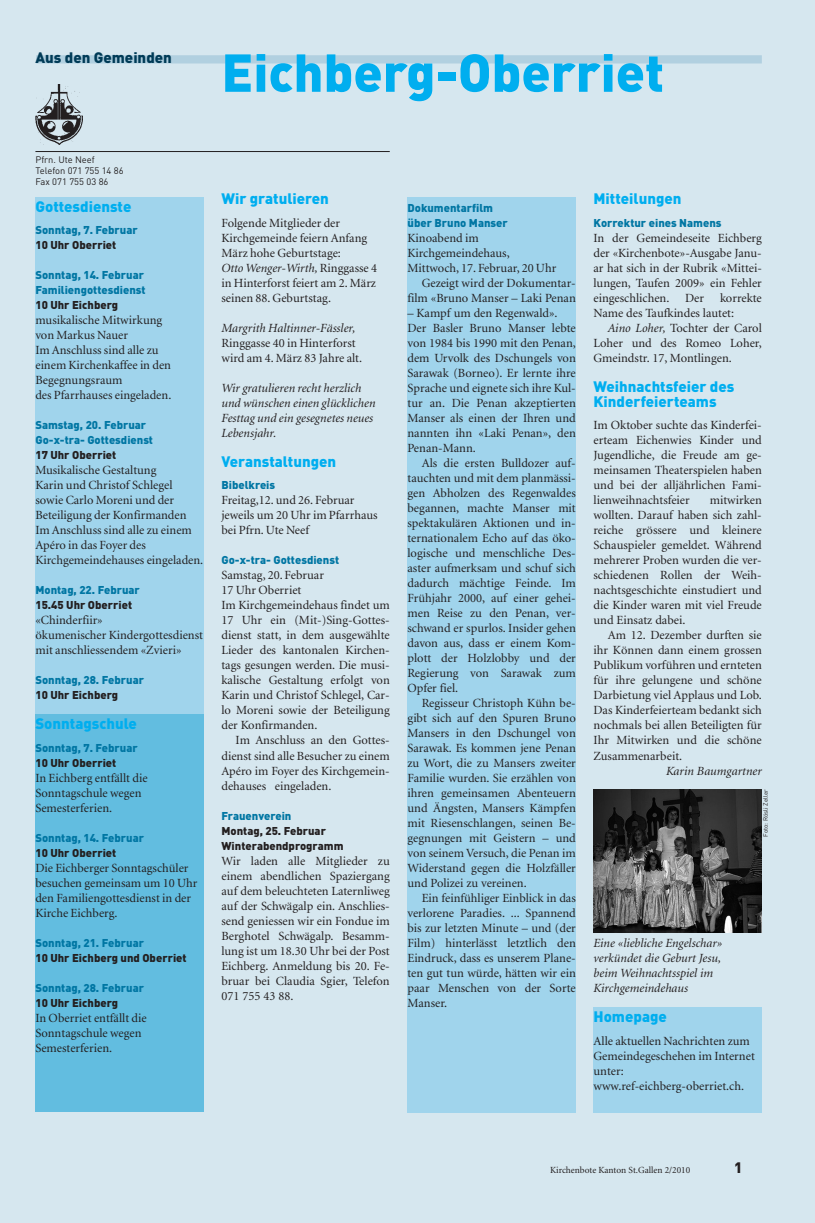
<style>
.page{position:relative;width:815px;height:1223px;background:#fff}
.page>*{position:absolute;margin:0;border:0;box-sizing:border-box;transform-origin:0 0}
.t1{font:900 52.5px "DIN";color:#00aeef}
.t2{font:900 15px/15px "DIN";color:#00aeef}
.t3{font:900 15px "DIN";color:#003b57}
.t4{font:900 15px "DIN";color:#231f20}
.t5{font:12.5px/15px "Minion";color:#231f20}
.t6{font:italic 12.5px/15px "Minion";color:#231f20}
.t7{font:900 11.25px/15px "DIN";color:#0076a3}
.t8{font:900 11.25px/15px "DIN";color:#231f20}
.t9{font:9.38px/11.2px "DIN";color:#231f20}
.t10{font:9.38px "Minion";color:#231f20}
.t11{font:6.25px "DIN";color:#231f20}
.s1{font-style:italic}
</style>
<div class="page">
<div style="left:0;top:0;width:815px;height:1222px;background:#d6e7ef"></div>
<div style="left:36px;top:55px;width:726px;height:8px;background:#b1d0e0"></div>
<img style="left:35px;top:84px;width:47px;height:60px">
<hr style="left:35px;top:151px;width:355px;height:1px;background:#231f20">
<div style="left:35px;top:197px;width:169px;height:517px;background:#a0d4ec"></div>
<div style="left:35px;top:714px;width:169px;height:398px;background:#62bde0"></div>
<div style="left:594px;top:1006px;width:168px;height:106px;background:#a0d4ec"></div>
<div style="left:407px;top:197px;width:169px;height:915px;background:#a0d4ec"></div>
<img style="left:594px;top:789px;width:168px;height:143px">
<p class="t3" style="left:35px;top:49px;width:138px">Aus den Gemeinden</p>
<h1 class="t1" style="left:221px;top:43px;width:444px">Eichberg-Oberriet</h1>
<p class="t9" style="left:35px;top:154px;width:90px">Pfrn. Ute Neef<br>Telefon 071 755 14 86<br>Fax 071 755 03 86</p>
<p class="t2" style="left:221px;top:191px;width:109px">Wir gratulieren</p>
<p class="t5" style="left:221px;top:216px;width:157px">Folgende Mitglieder der<br>Kirchgemeinde feiern Anfang<br>März hohe Geburtstage:<br><span class="s1">Otto Wenger-Wirth,</span> Ringgasse 4 in Hinterforst feiert am 2. März seinen 88. Geburtstag.</p>
<p class="t6" style="left:221px;top:321px;width:135px">Margrith Haltinner-Fässler,</p>
<p class="t5" style="left:221px;top:336px;width:142px">Ringgasse 40 in Hinterforst wird am 4. März 83 Jahre alt.</p>
<p class="t6" style="left:221px;top:381px;width:156px">Wir gratulieren recht herzlich und wünschen einen glücklichen<br>Festtag und ein gesegnetes neues<br>Lebensjahr.</p>
<p class="t2" style="left:221px;top:454px;width:116px">Veranstaltungen</p>
<p class="t7" style="left:221px;top:478px;width:55px">Bibelkreis</p>
<p class="t5" style="left:221px;top:494px;width:158px">Freitag,12. und 26. Februar jeweils um 20 Uhr im Pfarrhaus bei Pfrn. Ute Neef</p>
<p class="t7" style="left:221px;top:553px;width:119px">Go-x-tra- Gottesdienst</p>
<p class="t5" style="left:221px;top:569px;width:170px">Samstag, 20. Februar<br>17 Uhr Oberriet<br>Im Kirchgemeindehaus findet um<br>17 Uhr ein (Mit-)Sing-Gottes&shy;dienst statt, in dem ausgewählte<br>Lieder des kantonalen Kirchen&shy;tags gesungen werden. Die musi&shy;kalische Gestaltung erfolgt von<br>Karin und Christof Schlegel, Car&shy;lo Moreni sowie der Beteiligung der Konfirmanden.</p>
<p class="t5" style="left:221px;top:734px;width:170px;text-align:justify;text-indent:14px">Im Anschluss an den Gottes&shy;dienst sind alle Besucher zu einem Apéro im Foyer des Kirchgemein&shy;dehauses eingeladen.</p>
<p class="t7" style="left:221px;top:808px;width:72px">Frauenverein</p>
<p class="t8" style="left:221px;top:823px;width:124px">Montag, 25. Februar<br>Winterabendprogramm</p>
<p class="t5" style="left:221px;top:854px;width:170px;text-align:justify">Wir laden alle Mitglieder zu einem abendlichen Spaziergang auf dem beleuchteten Laternliweg auf der Schwägalp ein. Anschlies&shy;send geniessen wir ein Fondue im Berghotel Schwägalp. Besamm&shy;lung ist um 18.30 Uhr bei der Post Eichberg. Anmeldung bis 20. Fe&shy;bruar bei Claudia Sgier, Telefon 071 755 43 88.</p>
<p class="t2" style="left:594px;top:191px;width:90px">Mitteilungen</p>
<p class="t7" style="left:594px;top:215px;width:130px">Korrektur eines Namens</p>
<p class="t5" style="left:594px;top:231px;width:170px;text-align:justify">In der Gemeindeseite Eichberg der «Kirchenbote»-Ausgabe Janu&shy;ar hat sich in der Rubrik «Mittei&shy;lungen, Taufen 2009» ein Fehler eingeschlichen.</p>
<p class="t2" style="left:35px;top:199px;width:97px">Gottesdienste</p>
<p class="t7" style="left:35px;top:223px;width:104px">Sonntag, 7. Februar</p>
<p class="t8" style="left:35px;top:238px;width:82px">10 Uhr Oberriet</p>
<p class="t7" style="left:35px;top:268px;width:112px">Sonntag, 14. Februar<br>Familiengottesdienst</p>
<p class="t8" style="left:35px;top:298px;width:84px">10 Uhr Eichberg</p>
<p class="t5" style="left:35px;top:314px;width:137px">musikalische Mitwirkung von Markus Nauer<br>Im Anschluss sind alle zu einem Kirchenkaffee in den<br>Begegnungsraum<br>des Pfarrhauses eingeladen.</p>
<p class="t7" style="left:35px;top:418px;width:119px">Samstag, 20. Februar<br>Go-x-tra- Gottesdienst</p>
<p class="t8" style="left:35px;top:448px;width:82px">17 Uhr Oberriet</p>
<p class="t5" style="left:35px;top:464px;width:169px">Musikalische Gestaltung<br>Karin und Christof Schlegel sowie Carlo Moreni und der<br>Beteiligung der Konfirmanden<br>Im Anschluss sind alle zu einem<br>Apéro in das Foyer des<br>Kirchgemeindehauses eingeladen.</p>
<p class="t7" style="left:35px;top:583px;width:106px">Montag, 22. Februar</p>
<p class="t8" style="left:35px;top:598px;width:98px">15.45 Uhr Oberriet</p>
<p class="t5" style="left:35px;top:614px;width:169px">«Chinderfiir»<br>ökumenischer Kindergottesdienst mit anschliessendem «Zvieri»</p>
<p class="t7" style="left:35px;top:673px;width:110px">Sonntag, 28. Februar</p>
<p class="t8" style="left:35px;top:688px;width:84px">10 Uhr Eichberg</p>
<p class="t2" style="left:35px;top:716px;width:103px">Sonntagschule</p>
<p class="t7" style="left:35px;top:740px;width:104px">Sonntag, 7. Februar</p>
<p class="t8" style="left:35px;top:755px;width:82px">10 Uhr Oberriet</p>
<p class="t5" style="left:35px;top:771px;width:114px">In Eichberg entfällt die<br>Sonntagschule wegen<br>Semesterferien.</p>
<p class="t7" style="left:35px;top:830px;width:110px">Sonntag, 14. Februar</p>
<p class="t8" style="left:35px;top:845px;width:82px">10 Uhr Oberriet</p>
<p class="t5" style="left:35px;top:861px;width:164px">Die Eichberger Sonntagschüler besuchen gemeinsam um 10 Uhr den Familiengottesdienst in der<br>Kirche Eichberg.</p>
<p class="t7" style="left:35px;top:935px;width:110px">Sonntag, 21. Februar</p>
<p class="t8" style="left:35px;top:950px;width:153px">10 Uhr Eichberg und Oberriet</p>
<p class="t7" style="left:35px;top:980px;width:110px">Sonntag, 28. Februar</p>
<p class="t8" style="left:35px;top:995px;width:84px">10 Uhr Eichberg</p>
<p class="t5" style="left:35px;top:1011px;width:113px">In Oberriet entfällt die<br>Sonntagschule wegen<br>Semesterferien.</p>
<p class="t2" style="left:594px;top:1009px;width:75px">Homepage</p>
<p class="t7" style="left:407px;top:200px;width:102px">Dokumentarfilm über Bruno Manser</p>
<p class="t5" style="left:407px;top:231px;width:73px">Kinoabend im</p>
<p class="t5" style="left:407px;top:246px;width:104px">Kirchgemeindehaus,</p>
<p class="t5" style="left:407px;top:261px;width:150px">Mittwoch, 17. Februar, 20 Uhr</p>
<p class="t5" style="left:422px;top:276px;width:156px">Gezeigt wird der Dokumentar-</p>
<p class="t5" style="left:407px;top:291px;width:170px">film «Bruno Manser – Laki Penan</p>
<p class="t5" style="left:407px;top:306px;width:170px">– Kampf um den Regenwald».<br>Der Basler Bruno Manser lebte von 1984 bis 1990 mit den Penan, dem Urvolk des Dschungels von<br>Sarawak (Borneo). Er lernte ihre<br>Sprache und eignete sich ihre Kul&shy;tur an. Die Penan akzeptierten<br>Manser als einen der Ihren und nannten ihn «Laki Penan», den<br>Penan-Mann.</p>
<p class="t5" style="left:407px;top:456px;width:170px;text-align:justify;text-indent:14px">Als die ersten Bulldozer auf&shy;tauchten und mit dem planmässi&shy;gen Abholzen des Regenwaldes begannen, machte Manser mit spektakulären Aktionen und in&shy;ternationalem Echo auf das öko&shy;logische und menschliche Des&shy;aster aufmerksam und schuf sich dadurch mächtige Feinde. Im Frühjahr 2000, auf einer gehei&shy;men Reise zu den Penan, ver&shy;schwand er spurlos. Insider gehen davon aus, dass er einem Kom&shy;plott der Holzlobby und der Regierung von Sarawak zum Opfer fiel.</p>
<p class="t5" style="left:407px;top:696px;width:170px;text-align:justify;text-indent:14px">Regisseur Christoph Kühn be&shy;gibt sich auf den Spuren Bruno Mansers in den Dschungel von Sarawak. Es kommen jene Penan zu Wort, die zu Mansers zweiter Familie wurden. Sie erzählen von ihren gemeinsamen Abenteuern und Ängsten, Mansers Kämpfen mit Riesenschlangen, seinen Be&shy;gegnungen mit Geistern – und von seinem Versuch, die Penan im Widerstand gegen die Holzfäller und Polizei zu vereinen.</p>
<p class="t5" style="left:407px;top:891px;width:170px;text-align:justify;text-indent:14px">Ein feinfühliger Einblick in das verlorene Paradies. ... Spannend bis zur letzten Minute – und (der Film) hinterlässt letztlich den Eindruck, dass es unserem Plane&shy;ten gut tun würde, hätten wir ein paar Menschen von der Sorte Manser.</p>
<p class="t5" style="left:594px;top:291px;width:170px;text-indent:127px">korrekte<br>Name des Taufkindes lautet:</p>
<p class="t5" style="left:594px;top:321px;width:170px;text-align:justify;text-indent:14px"><span class="s1">Aino Loher,</span> Tochter der Carol Loher und des Romeo Loher, Gmeindstr. 17, Montlingen.</p>
<p class="t2" style="left:594px;top:379px;width:142px">Weihnachtsfeier des<br>Kinderfeierteams</p>
<p class="t5" style="left:594px;top:419px;width:170px;text-align:justify">Im Oktober suchte das Kinderfei&shy;erteam Eichenwies Kinder und Jugendliche, die Freude am ge&shy;meinsamen Theaterspielen haben und bei der alljährlichen Fami&shy;lienweihnachtsfeier</p>
<p class="t5" style="left:685px;top:291px;width:20px">Der</p>
<p class="t5" style="left:594px;top:494px;width:170px;text-align:justify;text-indent:116px">mitwirken wollten. Darauf haben sich zahl&shy;reiche grössere und kleinere Schauspieler gemeldet. Während mehrerer Proben wurden die ver&shy;schiedenen Rollen der Weih&shy;nachtsgeschichte einstudiert und die Kinder waren mit viel Freude und Einsatz dabei.</p>
<p class="t5" style="left:594px;top:629px;width:170px;text-align:justify;text-indent:14px">Am 12. Dezember durften sie ihr Können dann einem grossen Publikum vorführen und ernteten für ihre gelungene und schöne Darbietung viel Applaus und Lob.<br>Das Kinderfeierteam bedankt sich nochmals bei allen Beteiligten für Ihr Mitwirken und die schöne Zusammenarbeit.</p>
<p class="t6" style="left:666px;top:764px;width:97px">Karin Baumgartner</p>
<p class="t11" style="left:762px;top:836px;width:49px;rotate:-90deg">Foto: Rösli Zeller</p>
<p class="t6" style="left:594px;top:936px;width:130px">Eine «liebliche Engelschar» verkündet die Geburt Jesu, beim Weihnachtsspiel im<br>Kirchgemeindehaus</p>
<p class="t5" style="left:594px;top:1034px;width:163px">Alle aktuellen Nachrichten zum<br>Gemeindegeschehen im Internet unter: www.ref-eichberg-oberriet.ch.</p>
<p class="t10" style="left:550px;top:1166px;width:142px">Kirchenbote Kanton St.Gallen 2/2010</p>
<p class="t4" style="left:734px;top:1159px;width:10px">1</p>
</div>
